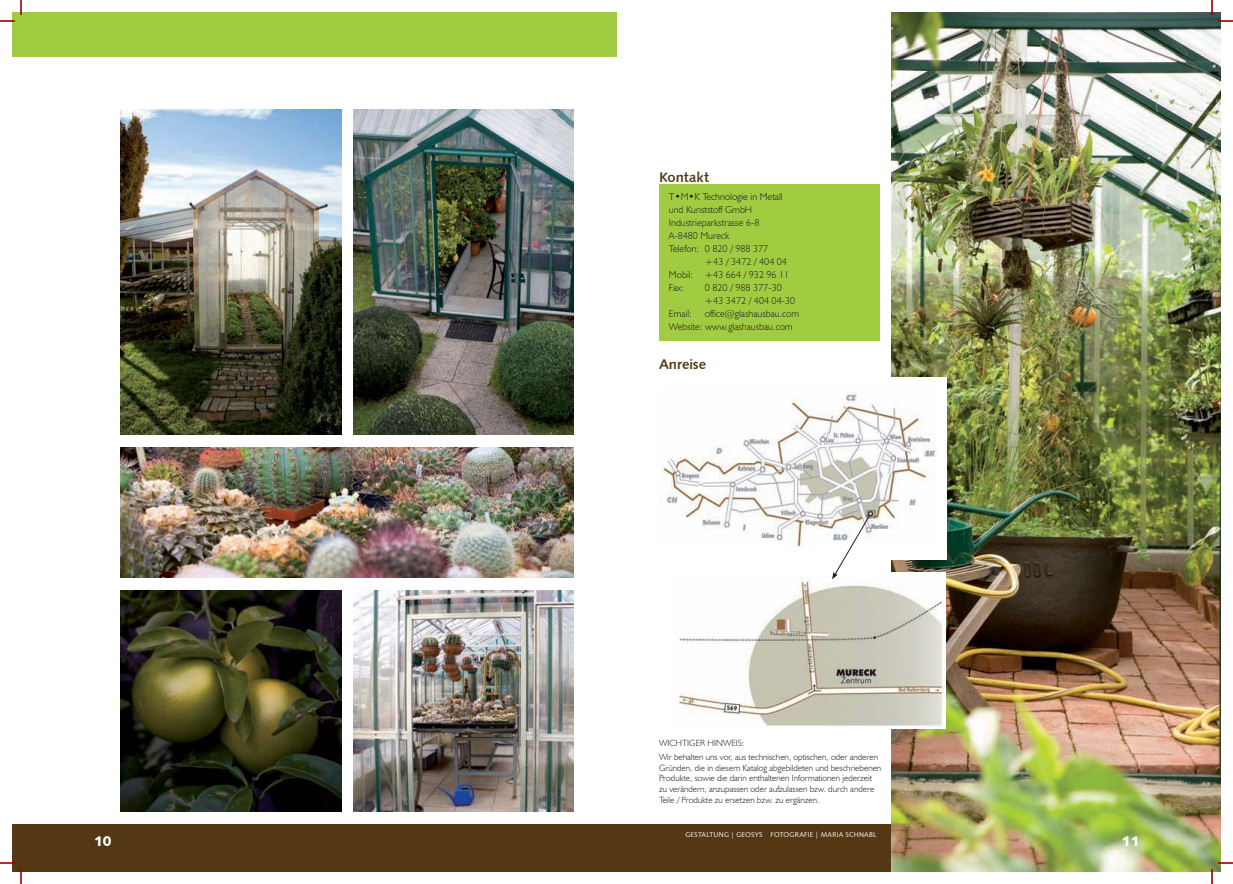
<style>
.page{position:relative;width:1233px;height:884px;background:#fff}
.page>*{position:absolute;margin:0;border:0;box-sizing:border-box;transform-origin:0 0}
.t1{font:14px "Humanist 531 BT Bold A";letter-spacing:-.005em;color:#533813}
.t2{font:14px "Humanist 531 BT Black A";color:#fff}
.t3{font:300 10px/13px "Humanist 521 BT";color:#221f1f}
.t4{font:300 9px/10.8px "Humanist 521 BT";color:#221f1f}
.t5{font:7px "Humanist 531 BT Roman A";letter-spacing:.025em;color:#fff}
</style>
<div class="page">
<div style="left:12px;top:824px;width:604px;height:47px;background:#533813"></div>
<div style="left:12px;top:12px;width:604px;height:45px;background:#a0cc42"></div>
<div style="left:616px;top:824px;width:604px;height:47px;background:#533813"></div>
<div style="left:659px;top:185px;width:220px;height:156px;background:#a0cc42"></div>
<img style="left:892px;top:12px;width:328px;height:859px">
<div style="left:659px;top:378px;width:287px;height:182px;background:#fff"></div>
<img style="left:659px;top:392px;width:277px;height:155px">
<img style="left:679px;top:572px;width:266px;height:157px">
<svg style="left:832px;top:511px;width:41px;height:68px"></svg>
<img style="left:120px;top:447px;width:454px;height:130px">
<img style="left:353px;top:590px;width:221px;height:221px">
<img style="left:120px;top:109px;width:221px;height:325px">
<img style="left:120px;top:590px;width:221px;height:221px">
<img style="left:353px;top:109px;width:221px;height:325px">
<svg style="left:1218px;top:20px;width:15px;height:2px"></svg>
<svg style="left:1218px;top:862px;width:15px;height:2px"></svg>
<svg style="left:0;top:0;width:22px;height:22px"></svg>
<svg style="left:0;top:862px;width:22px;height:22px"></svg>
<svg style="left:1211px;top:0;width:1px;height:15px"></svg>
<svg style="left:1211px;top:869px;width:1px;height:15px"></svg>
<h1 class="t1" style="left:659px;top:171px;width:52px">Kontakt</h1>
<p class="t3" style="left:669px;top:191px;width:115px">T•M•K Technologie in Metall und Kunststoff GmbH<br>Industrieparkstrasse 6-8<br>A-8480 Mureck<br>Telefon: 0 820 / 988 377</p>
<p class="t3" style="left:669px;top:256px;width:122px;text-indent:36px">+43 / 3472 / 404 04<br>Mobil: +43 664 / 932 96 11<br>Fax:</p>
<p class="t3" style="left:705px;top:282px;width:92px">0 820 / 988 377-30 +43 3472 / 404 04-30</p>
<p class="t3" style="left:669px;top:308px;width:132px;text-indent:36px">office@glashausbau.com<br>Website: www.glashausbau.com</p>
<p class="t3" style="left:669px;top:308px;width:24px">Email:</p>
<h1 class="t1" style="left:659px;top:358px;width:49px">Anreise</h1>
<p class="t4" style="left:659px;top:737px;width:221px;line-height:13.6px">WICHTIGER HINWEIS:<br>Wir behalten uns vor, aus technischen, optischen, oder anderen</p>
<p class="t4" style="left:659px;top:763px;width:224px">Gründen, die in diesem Katalog abgebildeten und beschriebenen Produkte, sowie die darin enthaltenen Informationen jederzeit zu verändern, anzupassen oder aufzulassen bzw. durch andere Teile / Produkte zu ersetzen bzw. zu ergänzen.</p>
<p class="t5" style="left:685px;top:832px;width:193px">GESTALTUNG | GEOSYS FOTOGRAFIE | MARIA SCHNABL</p>
<h1 class="t2" style="left:94px;top:836px;width:19px">10</h1>
<h1 class="t2" style="left:1122px;top:836px;width:19px">11</h1>
</div>
